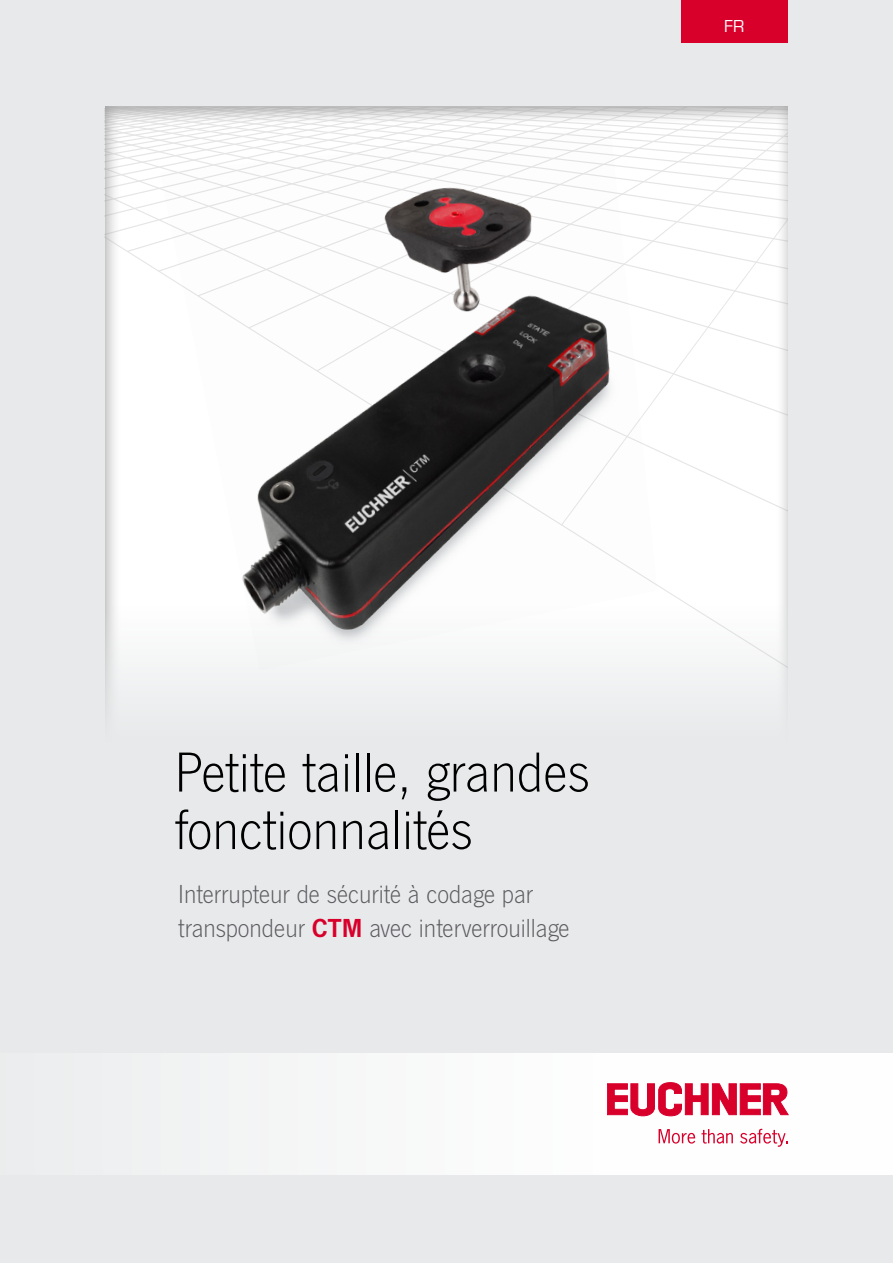
<style>
.page{position:relative;width:893px;height:1263px;background:#e7e9ea}
.page>*{position:absolute;margin:0;border:0;box-sizing:border-box;transform-origin:0 0}
.t1{font:300 58.5px/57.4px "News Got";color:#000}
.t2{font:300 27px/34.2px "News Got";color:#5c5b60}
.t3{font:18px "Eurostile T";color:#fff}
.s1{font-family:"News Got Dem";font-weight:400;color:#d8002b}
</style>
<div class="page">
<div style="left:0;top:1053px;width:893px;height:122px;background:#f8f9f9"></div>
<svg style="left:607px;top:1082px;width:181px;height:34px"></svg>
<svg style="left:659px;top:1129px;width:36px;height:14px"></svg>
<svg style="left:701px;top:1129px;width:32px;height:14px"></svg>
<svg style="left:740px;top:1129px;width:48px;height:18px"></svg>
<svg style="left:105px;top:549px;width:682px;height:152px"></svg>
<svg style="left:105px;top:448px;width:678px;height:101px;background:#fafafa"></svg>
<svg style="left:105px;top:108px;width:22px;height:129px"></svg>
<svg style="left:127px;top:108px;width:31px;height:145px"></svg>
<svg style="left:413px;top:108px;width:148px;height:19px"></svg>
<svg style="left:561px;top:108px;width:226px;height:418px;background:#fafafb"></svg>
<img style="left:160px;top:127px;width:497px;height:543px">
<div style="left:681px;top:0;width:106px;height:43px;background:#d8002b"></div>
<p class="t3" style="left:724px;top:17px;width:22px">FR</p>
<h1 class="t1" style="left:174px;top:744px;width:417px">Petite taille, grandes fonctionnalités</h1>
<p class="t2" style="left:178px;top:877px;width:393px">Interrupteur de sécurité à codage par transpondeur <span class="s1">CTM</span> avec interverrouillage</p>
</div>
